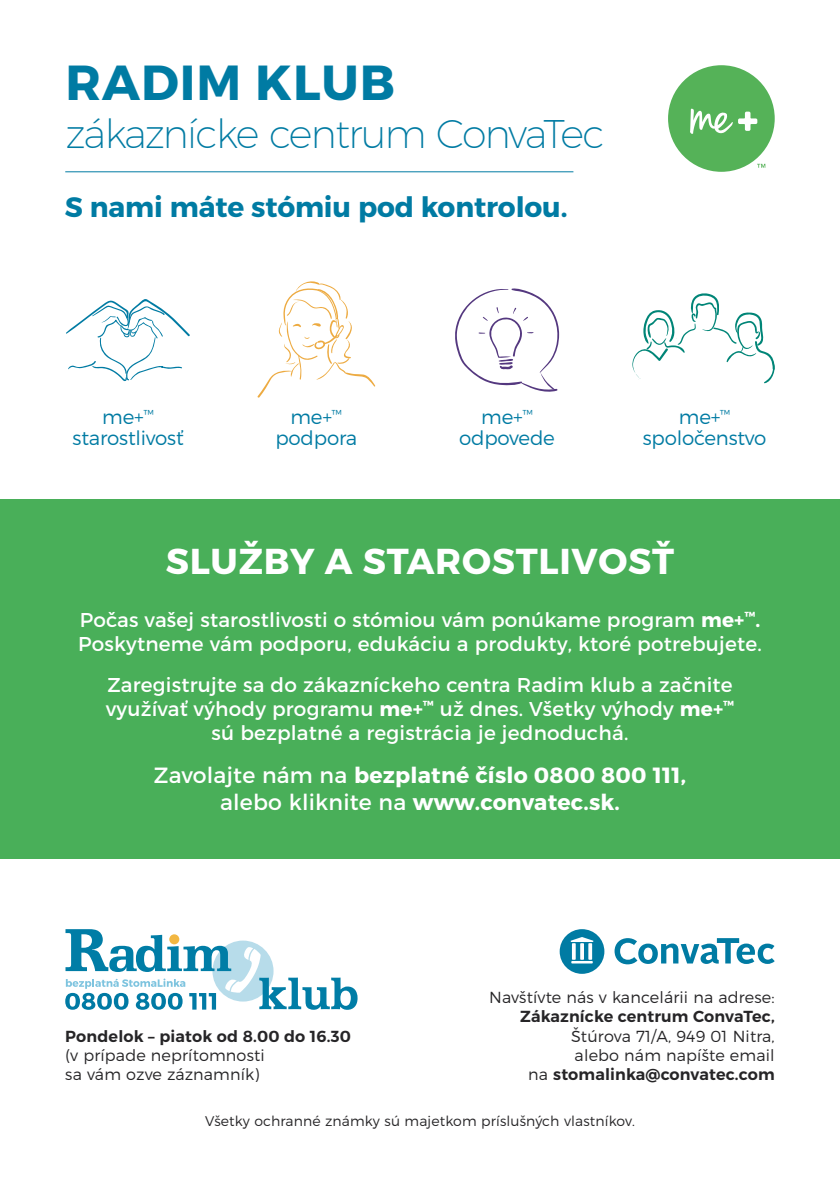
<style>
.page{position:relative;width:840px;height:1191px;background:#fff}
.page>*{position:absolute;margin:0;border:0;box-sizing:border-box;transform-origin:0 0}
.t1{font:700 49.2px "Montserrat";letter-spacing:.02em;color:#007ba3}
.t2{font:200 40px "Montserrat";letter-spacing:-.045em;color:#007ba3}
.t3{font:700 36px "Montserrat";letter-spacing:.02em;color:#fff}
.t4{font:700 28px "Montserrat";letter-spacing:-.005em;color:#007ba3}
.t5{font:700 22px/26.4px "Montserrat";letter-spacing:.01em;color:#fff;text-align:center}
.t6{font:20px/24px "Montserrat";letter-spacing:.01em;color:#fff}
.t7{font:300 19.8px/21px "Montserrat";letter-spacing:-.01em;color:#007ba3;text-align:center}
.t8{font:300 16px/19.2px "Montserrat";letter-spacing:.01em;color:#262527;text-align:right}
.t9{font:600 16px "Montserrat";letter-spacing:.01em;color:#262527}
.t10{font:300 14px "Montserrat";letter-spacing:.01em;color:#262527}
.s1{font-weight:700}
.s2{font-weight:400}
.s3{font-weight:600}
</style>
<div class="page">
<div style="left:0;top:499px;width:839px;height:359px;background:#49af59"></div>
<svg style="left:66px;top:299px;width:124px;height:83px"></svg>
<svg style="left:257px;top:281px;width:118px;height:117px"></svg>
<svg style="left:455px;top:288px;width:104px;height:104px"></svg>
<svg style="left:632px;top:293px;width:143px;height:90px"></svg>
<hr style="left:65px;top:171px;width:508px;height:1px;background:#007ba3">
<svg style="left:614px;top:938px;width:160px;height:26px"></svg>
<svg style="left:559px;top:929px;width:45px;height:44px"></svg>
<div style="left:667px;top:65px;width:107px;height:107px;background:#55b258;border-radius:50%"></div>
<svg style="left:690px;top:109px;width:66px;height:25px"></svg>
<svg style="left:757px;top:164px;width:7px;height:4px"></svg>
<svg style="left:65px;top:929px;width:292px;height:80px"></svg>
<h1 class="t1" style="left:65px;top:52px;width:331px">RADIM KLUB</h1>
<h2 class="t2" style="left:65px;top:109px;width:540px">zákaznícke centrum ConvaTec</h2>
<h3 class="t4" style="left:65px;top:189px;width:503px">S nami máte stómiu pod kontrolou.</h3>
<p class="t7" style="left:73px;top:406px;width:112px">me+<sup>™ </sup>starostlivosť</p>
<p class="t7" style="left:275px;top:406px;width:83px">me+<sup>™ </sup>podpora</p>
<p class="t7" style="left:459px;top:406px;width:97px">me+<sup>™ </sup>odpovede</p>
<p class="t7" style="left:642px;top:406px;width:125px">me+<sup>™ </sup>spoločenstvo</p>
<h3 class="t3" style="left:166px;top:538px;width:509px">SLUŽBY A STAROSTLIVOSŤ</h3>
<p class="t6" style="left:78px;top:608px;width:684px">Počas vašej starostlivosti o stómiou vám ponúkame program <span class="s1">me+</span><sup>™</sup><span class="s1">.<br></span>Poskytneme vám podporu, edukáciu a produkty, ktoré potrebujete.</p>
<p class="t6" style="left:106px;top:673px;width:629px;text-align:center">Zaregistrujte sa do zákazníckeho centra Radim klub a začnite využívať výhody programu <span class="s1">me+</span><sup>™</sup> už dnes. Všetky výhody <span class="s1">me+</span><sup>™ </sup>sú bezplatné a registrácia je jednoduchá.</p>
<p class="t5" style="left:154px;top:762px;width:533px"><span class="s2">Zavolajte nám na</span> bezplatné číslo 0800 800 111, <span class="s2">alebo kliknite na</span> www.convatec.sk.</p>
<p class="t8" style="left:489px;top:987px;width:287px">Navštívte nás v kancelárii na adrese:</p>
<p class="t9" style="left:520px;top:1006px;width:256px">Zákaznícke centrum ConvaTec,</p>
<p class="t8" style="left:528px;top:1026px;width:248px">Štúrova 71/A, 949 01 Nitra, alebo nám napíšte email<br>na <span class="s3">stomalinka@convatec.com</span></p>
<p class="t10" style="left:205px;top:1112px;width:431px">Všetky ochranné známky sú majetkom príslušných vlastníkov.</p>
<p class="t9" style="left:65px;top:1026px;width:287px">Pondelok – piatok od 8.00 do 16.30</p>
<p class="t8" style="left:65px;top:1045px;width:201px;text-align:left">(v prípade neprítomnosti sa vám ozve záznamník)</p>
</div>
